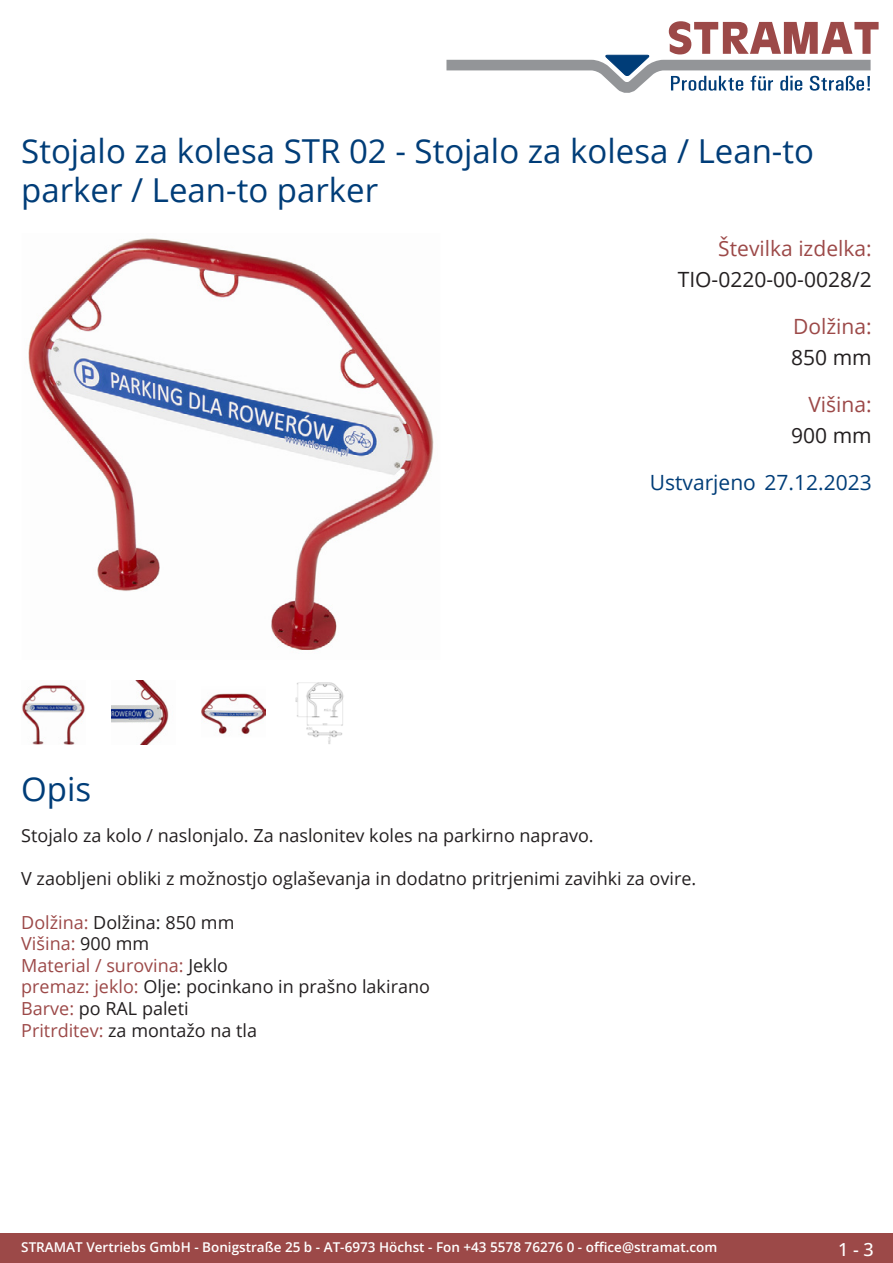
<style>
.page{position:relative;width:893px;height:1263px;background:#fff}
.page>*{position:absolute;margin:0;border:0;box-sizing:border-box;transform-origin:0 0}
.Produkttitel{font:33px/39.6px "Open Sans";color:#003d78}
.TechDaten_Überschrif{font:21px "Open Sans";color:#9c4948}
.TechDaten_Inhalt{font:21px "Open Sans";color:#231f20}
.Erstellungsdatum{font:21px "Open Sans";color:#003d78}
.Beschreibung_Text{font:18px/21.6px "Open Sans";color:#231f20}
.t1{font:500 18px "Open Sans";color:#fff}
.t2{font:600 13.5px "Open Sans";color:#fff}
.s1{color:#9c4948}
</style>
<div class="page">
<div style="left:0;top:1233px;width:893px;height:30px;background:#9c4948"></div>
<svg style="left:446px;top:21px;width:433px;height:72px"></svg>
<img style="left:28px;top:238px;width:406px;height:412px">
<img style="left:22px;top:685px;width:63px;height:59px">
<img style="left:112px;top:680px;width:57px;height:64px">
<img style="left:202px;top:693px;width:64px;height:41px">
<img style="left:295px;top:682px;width:49px;height:62px">
<p class="Produkttitel" style="left:21px;top:130px;width:794px">Stojalo za kolesa STR 02 - Stojalo za kolesa / Lean-to parker / Lean-to parker</p>
<p class="TechDaten_Überschrif" style="left:718px;top:234px;width:155px">Številka izdelka:</p>
<p class="TechDaten_Inhalt" style="left:678px;top:265px;width:195px">TIO-0220-00-0028/2</p>
<p class="TechDaten_Überschrif" style="left:793px;top:312px;width:80px">Dolžina:</p>
<p class="TechDaten_Inhalt" style="left:791px;top:343px;width:82px">850 mm</p>
<p class="TechDaten_Überschrif" style="left:808px;top:390px;width:65px">Višina:</p>
<p class="TechDaten_Inhalt" style="left:791px;top:421px;width:82px">900 mm</p>
<p class="Erstellungsdatum" style="left:650px;top:468px;width:223px">Ustvarjeno 27.12.2023</p>
<p class="Produkttitel" style="left:21px;top:768px;width:72px">Opis</p>
<p class="Beschreibung_Text" style="left:21px;top:824px;width:574px">Stojalo za kolo / naslonjalo. Za naslonitev koles na parkirno napravo.</p>
<p class="Beschreibung_Text" style="left:21px;top:867px;width:676px">V zaobljeni obliki z možnostjo oglaševanja in dodatno pritrjenimi zavihki za ovire.</p>
<p class="Beschreibung_Text" style="left:21px;top:911px;width:410px"><span class="s1">Dolžina:</span> Dolžina: 850 mm<br><span class="s1">Višina:</span> 900 mm<br><span class="s1">Material / surovina:</span> Jeklo<br><span class="s1">premaz: jeklo:</span> Olje: pocinkano in prašno lakirano<br><span class="s1">Barve:</span> po RAL paleti<br><span class="s1">Pritrditev:</span> za montažo na tla</p>
<p class="t2" style="left:21px;top:1238px;width:698px">STRAMAT Vertriebs GmbH - Bonigstraße 25 b - AT-6973 Höchst - Fon +43 5578 76276 0 - office@stramat.com</p>
<p class="t1" style="left:838px;top:1237px;width:37px">1 - 3</p>
</div>
